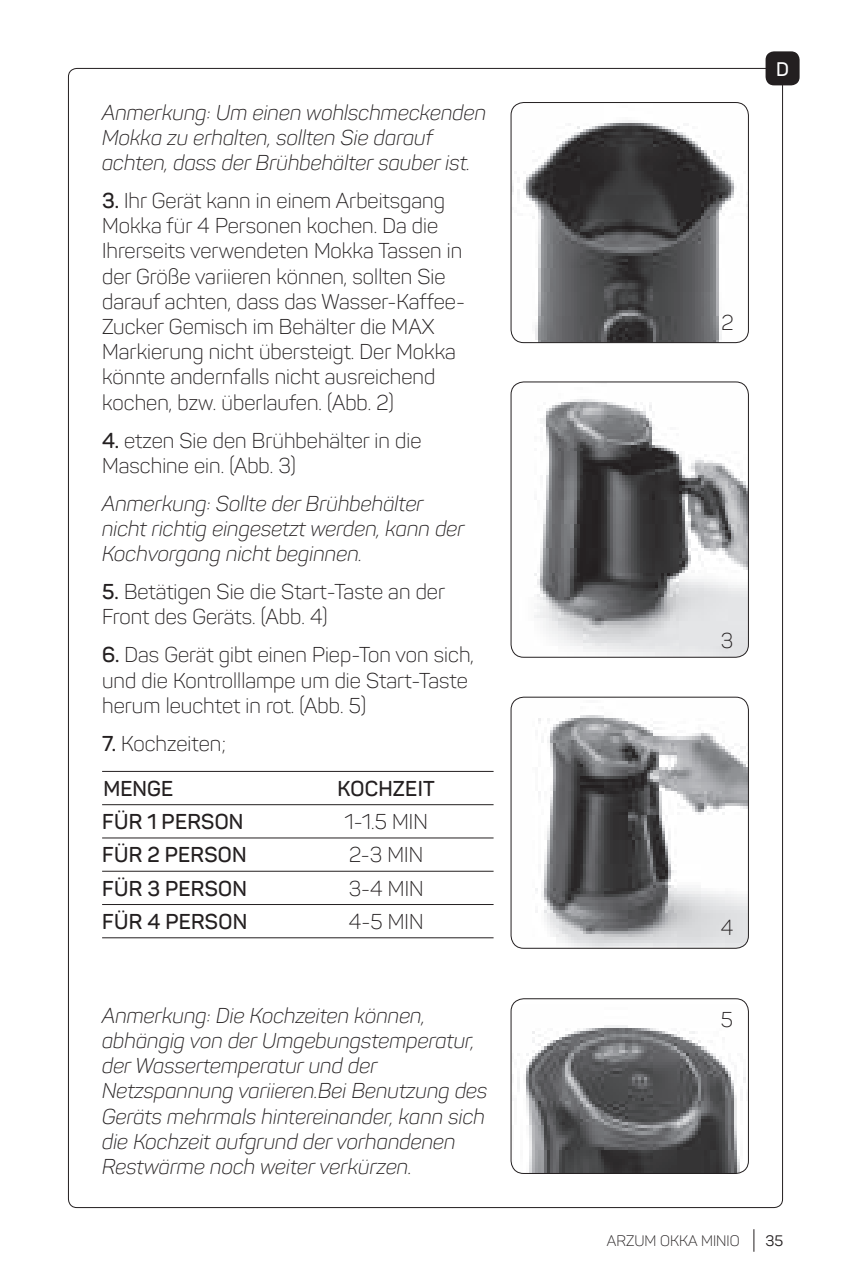
<style>
.page{position:relative;width:851px;height:1276px;background:#fff}
.page>*{position:absolute;margin:0;border:0;box-sizing:border-box;transform-origin:0 0}
.t1{font:300 21.3px/25.2px "Panton";color:#231f20}
.t2{font:italic 300 21.3px/25.2px "Panton";color:#231f20}
.t3{font:600 21.3px/33.3px "Panton";letter-spacing:.01em;color:#231f20}
.t4{font:600 19.5px "Panton";color:#fff}
.t5{font:300 15px "Panton";color:#231f20}
.t6{font:15px "Panton";color:#231f20}
.s1{font-weight:600}
</style>
<div class="page">
<div style="left:765px;top:51px;width:34px;height:34px;background:#231f20;border-radius:9px"></div>
<svg style="left:753px;top:1229px;width:1px;height:22px"></svg>
<img style="left:512px;top:382px;width:236px;height:275px">
<div style="left:510px;top:381px;width:238px;height:277px;border:1px solid #231f20;border-radius:13px"></div>
<img style="left:511px;top:697px;width:237px;height:251px">
<div style="left:510px;top:697px;width:238px;height:251px;border:1px solid #231f20;border-radius:13px"></div>
<img style="left:512px;top:1004px;width:236px;height:169px">
<div style="left:510px;top:998px;width:238px;height:176px;border:1px solid #231f20;border-radius:13px"></div>
<hr style="left:102px;top:771px;width:391px;height:1px;background:#231f20">
<hr style="left:102px;top:804px;width:391px;height:1px;background:#231f20">
<hr style="left:102px;top:837px;width:391px;height:1px;background:#231f20">
<hr style="left:102px;top:870px;width:391px;height:1px;background:#231f20">
<hr style="left:102px;top:904px;width:391px;height:1px;background:#231f20">
<hr style="left:102px;top:937px;width:391px;height:1px;background:#231f20">
<img style="left:512px;top:102px;width:236px;height:241px">
<div style="left:510px;top:102px;width:238px;height:241px;border:1px solid #231f20;border-radius:13px"></div>
<p class="t2" style="left:102px;top:101px;width:385px">Anmerkung: Um einen wohlschmeckenden<br>Mokka zu erhalten, sollten Sie darauf achten, dass der Brühbehälter sauber ist.</p>
<p class="t1" style="left:102px;top:189px;width:364px"><span class="s1">3.</span> Ihr Gerät kann in einem Arbeitsgang Mokka für 4 Personen kochen. Da die Ihrerseits verwendeten Mokka Tassen in der Größe variieren können, sollten Sie darauf achten, dass das Wasser-Kaffee-Zucker Gemisch im Behälter die MAX Markierung nicht übersteigt. Der Mokka könnte andernfalls nicht ausreichend kochen, bzw. überlaufen. (Abb. 2)</p>
<p class="t1" style="left:102px;top:428px;width:321px"><span class="s1">4.</span> etzen Sie den Brühbehälter in die<br>Maschine ein. (Abb. 3)</p>
<p class="t2" style="left:102px;top:492px;width:364px">Anmerkung: Sollte der Brühbehälter nicht richtig eingesetzt werden, kann der<br>Kochvorgang nicht beginnen.</p>
<p class="t1" style="left:102px;top:580px;width:344px"><span class="s1">5.</span> Betätigen Sie die Start-Taste an der<br>Front des Geräts. (Abb. 4)</p>
<p class="t1" style="left:102px;top:643px;width:373px"><span class="s1">6.</span> Das Gerät gibt einen Piep-Ton von sich, und die Kontrolllampe um die Start-Taste herum leuchtet in rot. (Abb. 5)</p>
<p class="t1" style="left:102px;top:731px;width:125px"><span class="s1">7.</span> Kochzeiten;</p>
<p class="t3" style="left:103px;top:772px;width:71px">MENGE</p>
<p class="t3" style="left:337px;top:772px;width:99px">KOCHZEIT</p>
<p class="t3" style="left:102px;top:805px;width:147px">FÜR 1 PERSON<br>FÜR 2 PERSON<br>FÜR 3 PERSON<br>FÜR 4 PERSON</p>
<p class="t1" style="left:344px;top:806px;width:85px;line-height:33.3px">1-1.5 MIN<br>2-3 MIN<br>3-4 MIN<br>4-5 MIN</p>
<p class="t2" style="left:102px;top:1003px;width:387px">Anmerkung: Die Kochzeiten können, abhängig von der Umgebungstemperatur, der Wassertemperatur und der Netzspannung variieren.Bei Benutzung des Geräts mehrmals hintereinander, kann sich die Kochzeit aufgrund der vorhandenen Restwärme noch weiter verkürzen.</p>
<p class="t4" style="left:776px;top:58px;width:14px">D</p>
<p class="t1" style="left:721px;top:311px;width:14px">2</p>
<p class="t1" style="left:720px;top:628px;width:14px">3</p>
<p class="t1" style="left:720px;top:915px;width:14px">4</p>
<p class="t1" style="left:720px;top:1007px;width:14px">5</p>
<p class="t5" style="left:606px;top:1232px;width:134px">ARZUM OKKA MINIO</p>
<p class="t6" style="left:765px;top:1233px;width:19px">35</p>
</div>
